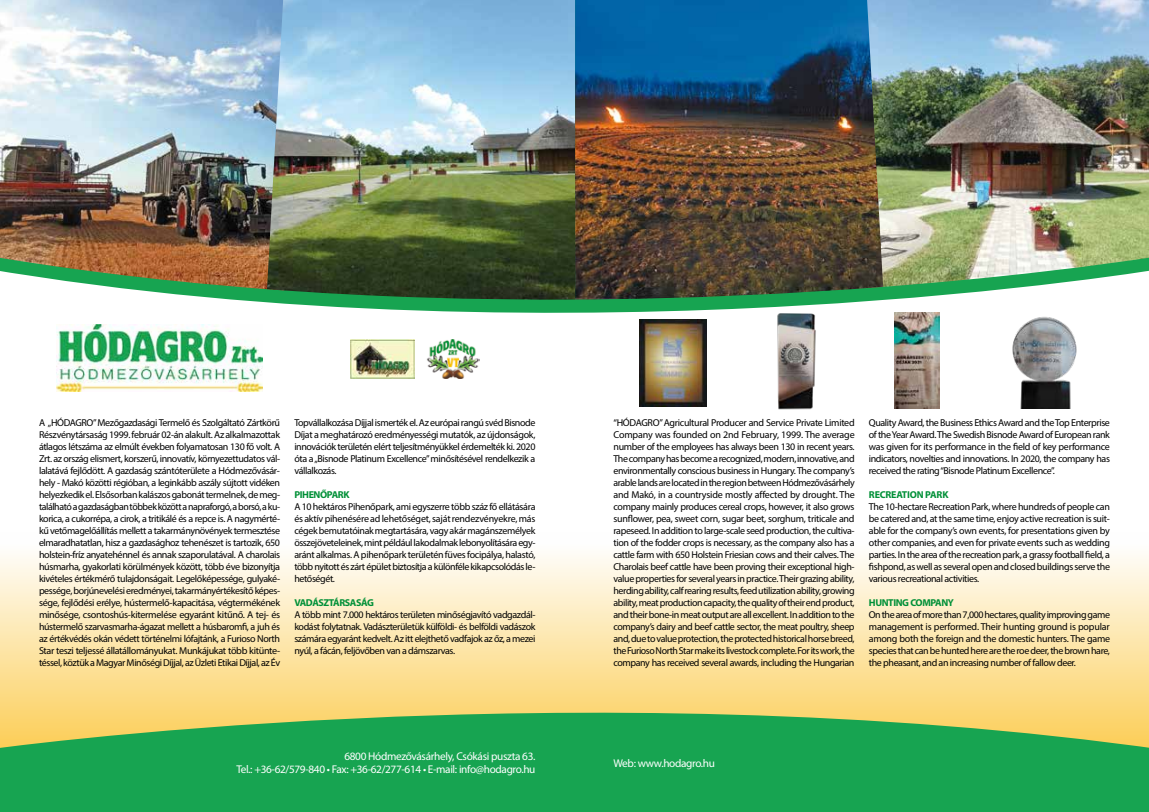
<style>
.page{position:relative;width:1149px;height:812px;background:#fff}
.page>*{position:absolute;margin:0;border:0;box-sizing:border-box;transform-origin:0 0}
.t1{font:11.25px/13.5px "Myriad Pro";letter-spacing:-.03em;color:#fff;text-align:right}
.t2{font:10px/12px "Myriad Pro";letter-spacing:-.04em;color:#000;text-align:justify}
.t3{font:700 10px "Myriad Pro";letter-spacing:-.04em;color:#009037}
.t4{font:700 10px "Myriad Pro";letter-spacing:-.02em;color:#009037}
</style>
<div class="page">
<svg style="left:0;top:555px;width:1148px;height:110px;background:#fdeec7"></svg>
<svg style="left:56px;top:288px;width:957px;height:80px"></svg>
<svg style="left:0;top:665px;width:1148px;height:146px;background:#73b964"></svg>
<img style="left:57px;top:325px;width:205px;height:66px">
<img style="left:426px;top:340px;width:53px;height:38px">
<img style="left:350px;top:340px;width:64px;height:38px">
<img style="left:1004px;top:313px;width:73px;height:95px">
<img style="left:0;top:0;width:267px;height:290px">
<img style="left:882px;top:0;width:266px;height:288px">
<img style="left:267px;top:0;width:615px;height:300px">
<img style="left:639px;top:320px;width:67px;height:86px">
<img style="left:772px;top:305px;width:47px;height:105px">
<img style="left:893px;top:313px;width:45px;height:96px">
<p class="t2" style="left:39px;top:416px;width:243px">A „HÓDAGRO” Mezőgazdasági Termelő és Szolgáltató Zártkörű Részvénytársaság 1999. február 02-án alakult. Az alkalmazottak átlagos létszáma az elmúlt években folyamatosan 130 fő volt. A Zrt. az ország elismert, korszerű, innovatív, környezettudatos vál&shy;lalatává fejlődött. A gazdaság szántóterülete a Hódmezővásár&shy;hely - Makó közötti régióban, a leginkább aszály sújtott vidéken helyezkedik el. Elsősorban kalászos gabonát termelnek, de meg&shy;található a gazdaságban többek között a napraforgó, a borsó, a ku&shy;korica, a cukorrépa, a cirok, a tritikálé és a repce is. A nagymérté&shy;kű vetőmagelőállítás mellett a takarmánynövények termesztése elmaradhatatlan, hisz a gazdasághoz tehenészet is tartozik, 650 holstein-fríz anyatehénnel és annak szaporulatával. A charolais húsmarha, gyakorlati körülmények között, több éve bizonyítja kivételes értékmérő tulajdonságait. Legelőképessége, gulyaké&shy;pessége, borjúnevelési eredményei, takarmányértékesítő képes&shy;sége, fejlődési erélye, hústermelő-kapacitása, végtermékének minősége, csontoshús-kitermelése egyaránt kitűnő. A tej- és hústermelő szarvasmarha-ágazat mellett a húsbaromfi, a juh és az értékvédés okán védett történelmi lófajtánk, a Furioso North Star teszi teljessé állatállományukat. Munkájukat több kitünte&shy;téssel, köztük a Magyar Minőségi Díjjal, az Üzleti Etikai Díjjal, az Év</p>
<p class="t2" style="left:294px;top:416px;width:242px">Topvállalkozása Díjjal ismerték el. Az európai rangú svéd Bisnode Díjat a meghatározó eredményességi mutatók, az újdonságok, innovációk területén elért teljesítményükkel érdemelték ki. 2020 óta a „Bisnode Platinum Excellence” minősítésével rendelkezik a vállalkozás.</p>
<p class="t3" style="left:294px;top:487px;width:57px">PIHENŐPARK</p>
<p class="t2" style="left:294px;top:500px;width:242px">A 10 hektáros Pihenőpark, ami egyszerre több száz fő ellátására és aktív pihenésére ad lehetőséget, saját rendezvényekre, más cégek bemutatóinak megtartására, vagy akár magánszemélyek összejöveteleinek, mint például lakodalmak lebonyolítására egy&shy;aránt alkalmas. A pihenőpark területén füves focipálya, halastó, több nyitott és zárt épület biztosítja a különféle kikapcsolódás le&shy;hetőségét.</p>
<p class="t3" style="left:294px;top:595px;width:81px">VADÁSZTÁRSASÁG</p>
<p class="t2" style="left:294px;top:608px;width:242px">A több mint 7.000 hektáros területen minőségjavító vadgazdál&shy;kodást folytatnak. Vadászterületük külföldi- és belföldi vadászok számára egyaránt kedvelt. Az itt elejthető vadfajok az őz, a mezei nyúl, a fácán, feljövőben van a dámszarvas.</p>
<p class="t2" style="left:613px;top:416px;width:243px">“HÓDAGRO” Agricultural Producer and Service Private Limited Company was founded on 2nd February, 1999. The average number of the employees has always been 130 in recent years.<br>The company has become a recognized, modern, innovative, and environmentally conscious business in Hungary. The company’s arable lands are located in the region between Hódmezővásárhely and Makó, in a countryside mostly affected by drought. The company mainly produces cereal crops, however, it also grows sunflower, pea, sweet corn, sugar beet, sorghum, triticale and rapeseed. In addition to large-scale seed production, the cultiva&shy;tion of the fodder crops is necessary, as the company also has a cattle farm with 650 Holstein Friesian cows and their calves. The Charolais beef cattle have been proving their exceptional high&shy;value properties for several years in practice. Their grazing ability, herding ability, calf rearing results, feed utilization ability, growing ability, meat production capacity, the quality of their end product, and their bone-in meat output are all excellent. In addition to the company’s dairy and beef cattle sector, the meat poultry, sheep and, due to value protection, the protected historical horse breed, the Furioso North Star make its livestock complete. For its work, the company has received several awards, including the Hungarian</p>
<p class="t2" style="left:868px;top:416px;width:242px">Quality Award, the Business Ethics Award and the Top Enterprise of the Year Award. The Swedish Bisnode Award of European rank was given for its performance in the field of key performance indicators, novelties and innovations. In 2020, the company has received the rating “Bisnode Platinum Excellence”.</p>
<p class="t4" style="left:868px;top:487px;width:81px">RECREATION PARK</p>
<p class="t2" style="left:868px;top:500px;width:242px">The 10-hectare Recreation Park, where hundreds of people can be catered and, at the same time, enjoy active recreation is suit&shy;able for the company’s own events, for presentations given by other companies, and even for private events such as wedding parties. In the area of the recreation park, a grassy football field, a fishpond, as well as several open and closed buildings serve the various recreational activities.</p>
<p class="t3" style="left:868px;top:595px;width:86px">HUNTING COMPANY</p>
<p class="t2" style="left:868px;top:608px;width:243px">On the area of more than 7,000 hectares, quality improving game management is performed. Their hunting ground is popular among both the foreign and the domestic hunters. The game species that can be hunted here are the roe deer, the brown hare, the pheasant, and an increasing number of fallow deer.</p>
<p class="t1" style="left:236px;top:749px;width:300px">6800 Hódmezővásárhely, Csókási puszta 63.<br>Tel.: +36-62/579-840 • Fax: +36-62/277-614 • E-mail: info@hodagro.hu</p>
<p class="t1" style="left:613px;top:755px;width:103px">Web: www.hodagro.hu</p>
</div>
